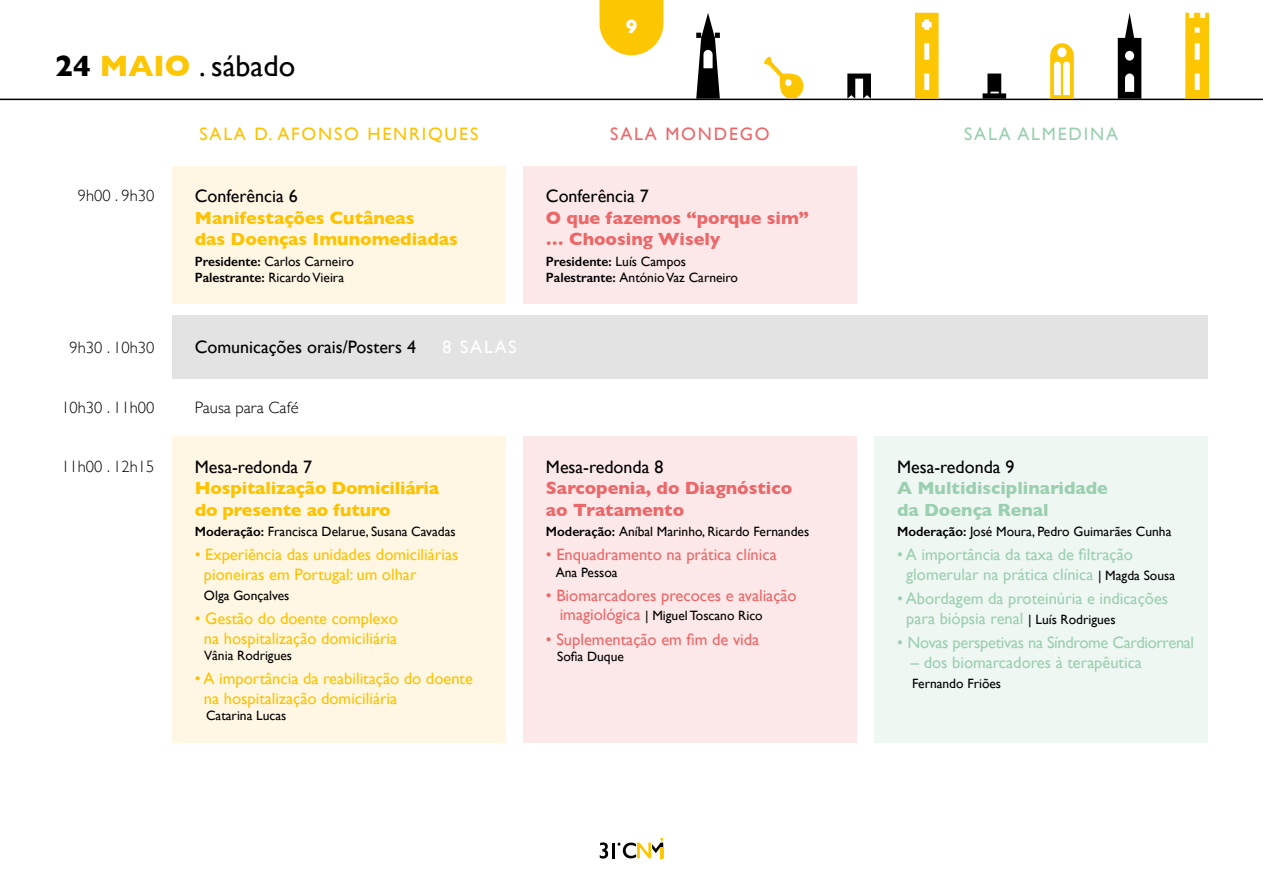
<style>
.page{position:relative;width:1263px;height:893px;background:#fff}
.page>*{position:absolute;margin:0;border:0;box-sizing:border-box;transform-origin:0 0}
.t1{font:30px "Gill Sans";color:#000}
.t2{font:700 19.5px "Gill Sans";color:#fff}
.t3{font:18px "Gill Sans";color:#000}
.t4{font:700 18px/21.6px "Gill Sans";color:#fdc200}
.t5{font:700 18px/21.6px "Gill Sans";color:#ec6769}
.t6{font:700 18px/21.6px "Gill Sans";color:#9acfb0}
.t7{font:18px "Gill Sans";letter-spacing:.1em;color:#fdc200}
.t8{font:18px "Gill Sans";letter-spacing:.1em;color:#9acfb0}
.t9{font:18px "Gill Sans";letter-spacing:.1em;color:#ec6769}
.t10{font:18px "Gill Sans";letter-spacing:.1em;color:#fff}
.t11{font:16.5px/19.8px "Gill Sans";color:#fdc200}
.t12{font:16.5px/19.8px "Gill Sans";color:#9acfb0}
.t13{font:16.5px "Gill Sans";color:#ec6769}
.t14{font:300 16.5px "Gill Sans";color:#000}
.t15{font:16.5px "Gill Sans";letter-spacing:-.02em;color:#9acfb0}
.t16{font:13.5px/16.2px "Gill Sans";color:#000}
.s1{font-weight:700}
.s2{font-weight:700;color:#fdc602}
.s3{font-weight:600}
.s4{font-size:16.5px;color:#ec6769}
.s5{font-size:13.5px;color:#000}
</style>
<div class="page">
<hr style="left:0;top:99px;width:1263px;height:1px;background:#000">
<svg style="left:764px;top:56px;width:40px;height:43px"></svg>
<svg style="left:1118px;top:13px;width:23px;height:86px"></svg>
<svg style="left:696px;top:13px;width:24px;height:86px"></svg>
<svg style="left:847px;top:74px;width:24px;height:25px"></svg>
<svg style="left:982px;top:74px;width:24px;height:25px"></svg>
<svg style="left:915px;top:13px;width:23px;height:86px;background:#fccc21"></svg>
<svg style="left:1185px;top:13px;width:24px;height:86px;background:#fccd23"></svg>
<svg style="left:1050px;top:43px;width:24px;height:56px"></svg>
<svg style="left:599px;top:0;width:64px;height:55px;background:#fdcd21"></svg>
<svg style="left:600px;top:842px;width:8px;height:17px"></svg>
<hr style="left:612px;top:843px;width:3px;height:15px;background:#000">
<svg style="left:617px;top:838px;width:46px;height:20px"></svg>
<div style="left:172px;top:166px;width:333px;height:138px;background:#fff7e3"></div>
<div style="left:523px;top:166px;width:333px;height:138px;background:#fce8e8"></div>
<div style="left:172px;top:436px;width:333px;height:307px;background:#fff7e3"></div>
<div style="left:523px;top:436px;width:333px;height:307px;background:#fce8e8"></div>
<div style="left:874px;top:436px;width:334px;height:307px;background:#eff7f3"></div>
<div style="left:172px;top:315px;width:1036px;height:64px;background:#e3e3e3"></div>
<h1 class="t1" style="left:55px;top:48px;width:241px"><span class="s1">24</span> <span class="s2">MAIO</span> . sábado</h1>
<h2 class="t2" style="left:626px;top:11px;width:13px">9</h2>
<h3 class="t7" style="left:199px;top:124px;width:280px">SALA D. AFONSO HENRIQUES</h3>
<h3 class="t9" style="left:610px;top:124px;width:161px">SALA MONDEGO</h3>
<h3 class="t8" style="left:964px;top:124px;width:155px">SALA ALMEDINA</h3>
<p class="t14" style="left:78px;top:183px;width:78px">9h00 . 9h30</p>
<h3 class="t3" style="left:195px;top:185px;width:104px">Conferência 6</h3>
<h3 class="t4" style="left:195px;top:206px;width:265px">Manifestações Cutâneas<br>das Doenças Imunomediadas</h3>
<p class="t16" style="left:195px;top:253px;width:161px"><span class="s3">Presidente:</span> Carlos Carneiro<br><span class="s3">Palestrante:</span> Ricardo Vieira</p>
<h3 class="t3" style="left:546px;top:185px;width:104px">Conferência 7</h3>
<h3 class="t5" style="left:546px;top:206px;width:264px">O que fazemos “porque sim” … Choosing Wisely</h3>
<p class="t16" style="left:546px;top:253px;width:194px"><span class="s3">Presidente:</span> Luís Campos<br><span class="s3">Palestrante:</span> António Vaz Carneiro</p>
<p class="t14" style="left:70px;top:335px;width:86px">9h30 . 10h30</p>
<h3 class="t3" style="left:195px;top:337px;width:223px">Comunicações orais/Posters 4</h3>
<h3 class="t10" style="left:443px;top:337px;width:76px">8 SALAS</h3>
<p class="t14" style="left:61px;top:395px;width:94px">10h30 . 11h00</p>
<p class="t14" style="left:195px;top:395px;width:105px">Pausa para Café</p>
<p class="t14" style="left:61px;top:453px;width:94px">11h00 . 12h15</p>
<h3 class="t3" style="left:195px;top:456px;width:119px">Mesa-redonda 7</h3>
<h3 class="t4" style="left:195px;top:477px;width:246px">Hospitalização Domiciliária do presente ao futuro</h3>
<p class="t16" style="left:195px;top:524px;width:262px"><span class="s3">Moderação:</span> Francisca Delarue, Susana Cavadas</p>
<p class="t11" style="left:204px;top:545px;width:256px;text-indent:-9px">• Experiência das unidades domiciliárias pioneiras em Portugal: um olhar</p>
<p class="t16" style="left:204px;top:587px;width:87px">Olga Gonçalves</p>
<p class="t11" style="left:195px;top:608px;width:205px;text-align:center">• Gestão do doente complexo na hospitalização domiciliária</p>
<p class="t16" style="left:204px;top:647px;width:90px">Vânia Rodrigues</p>
<p class="t11" style="left:204px;top:668px;width:270px;text-indent:-9px">• A importância da reabilitação do doente na hospitalização domiciliária</p>
<p class="t16" style="left:206px;top:707px;width:82px">Catarina Lucas</p>
<h3 class="t3" style="left:546px;top:456px;width:119px">Mesa-redonda 8</h3>
<h3 class="t5" style="left:546px;top:477px;width:248px">Sarcopenia, do Diagnóstico ao Tratamento</h3>
<p class="t16" style="left:546px;top:524px;width:265px"><span class="s3">Moderação:</span> Aníbal Marinho, Ricardo Fernandes</p>
<p class="t13" style="left:546px;top:545px;width:232px">• Enquadramento na prática clínica</p>
<p class="t16" style="left:556px;top:564px;width:63px">Ana Pessoa</p>
<p class="t13" style="left:546px;top:585px;width:252px">• Biomarcadores precoces e avaliação</p>
<p class="t16" style="left:560px;top:608px;width:205px"><span class="s4">imagiológica</span> | Miguel Toscano Rico</p>
<p class="t13" style="left:546px;top:629px;width:215px">• Suplementação em fim de vida</p>
<p class="t16" style="left:557px;top:648px;width:68px">Sofia Duque</p>
<h3 class="t3" style="left:897px;top:456px;width:119px">Mesa-redonda 9</h3>
<h3 class="t6" style="left:897px;top:477px;width:212px">A Multidisciplinaridade da Doença Renal</h3>
<p class="t16" style="left:897px;top:524px;width:276px"><span class="s3">Moderação:</span> José Moura, Pedro Guimarães Cunha</p>
<p class="t12" style="left:906px;top:545px;width:270px;text-indent:-9px">• A importância da taxa de filtração glomerular na prática clínica <span class="s5">| Magda Sousa</span></p>
<p class="t12" style="left:906px;top:589px;width:264px;text-indent:-9px">• Abordagem da proteinúria e indicações para biópsia renal <span class="s5">| Luís Rodrigues</span></p>
<p class="t15" style="left:897px;top:633px;width:299px">• Novas perspetivas na Síndrome Cardiorrenal</p>
<p class="t12" style="left:911px;top:652px;width:233px">– dos biomarcadores à terapêutica</p>
<p class="t16" style="left:912px;top:676px;width:91px">Fernando Friões</p>
</div>
